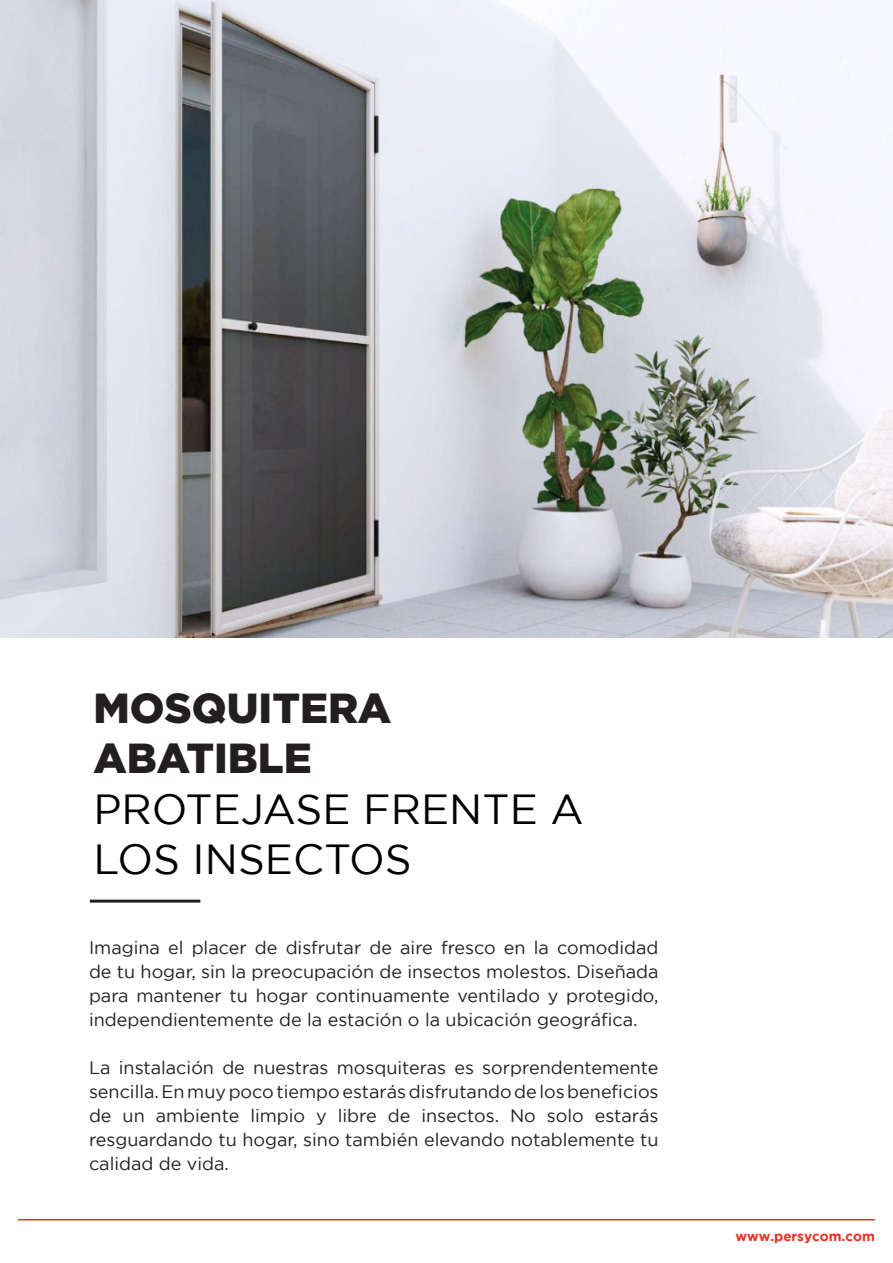
<style>
.page{position:relative;width:893px;height:1263px;background:#fff}
.page>*{position:absolute;margin:0;border:0;box-sizing:border-box;transform-origin:0 0}
.t1{font:42px/50.4px "Gotham";color:#000}
.t2{font:900 42px "Gotham";color:#231f20}
.t3{font:18px/24px "Gotham";color:#231f20;text-align:justify}
.t4{font:700 13.5px "Gotham";color:#ee2e22}
</style>
<div class="page">
<hr style="left:18px;top:1219px;width:857px;height:1px;background:#ee2e22">
<img style="left:0;top:0;width:893px;height:638px">
<hr style="left:90px;top:900px;width:110px;height:3px;background:#231f20">
<p class="t2" style="left:93px;top:684px;width:299px">MOSQUITERA</p>
<p class="t2" style="left:93px;top:734px;width:220px">ABATIBLE</p>
<p class="t1" style="left:93px;top:783px;width:492px">PROTEJASE FRENTE A<br>LOS INSECTOS</p>
<p class="t3" style="left:89px;top:935px;width:571px">Imagina el placer de disfrutar de aire fresco en la comodidad de tu hogar, sin la preocupación de insectos molestos. Diseñada para mantener tu hogar continuamente ventilado y protegido, independientemente de la estación o la ubicación geográfica.</p>
<p class="t3" style="left:89px;top:1055px;width:571px">La instalación de nuestras mosquiteras es sorprendentemente sencilla. En muy poco tiempo estarás disfrutando de los beneficios de un ambiente limpio y libre de insectos. No solo estarás resguardando tu hogar, sino también elevando notablemente tu calidad de vida.</p>
<p class="t4" style="left:735px;top:1228px;width:141px">www.persycom.com</p>
</div>
